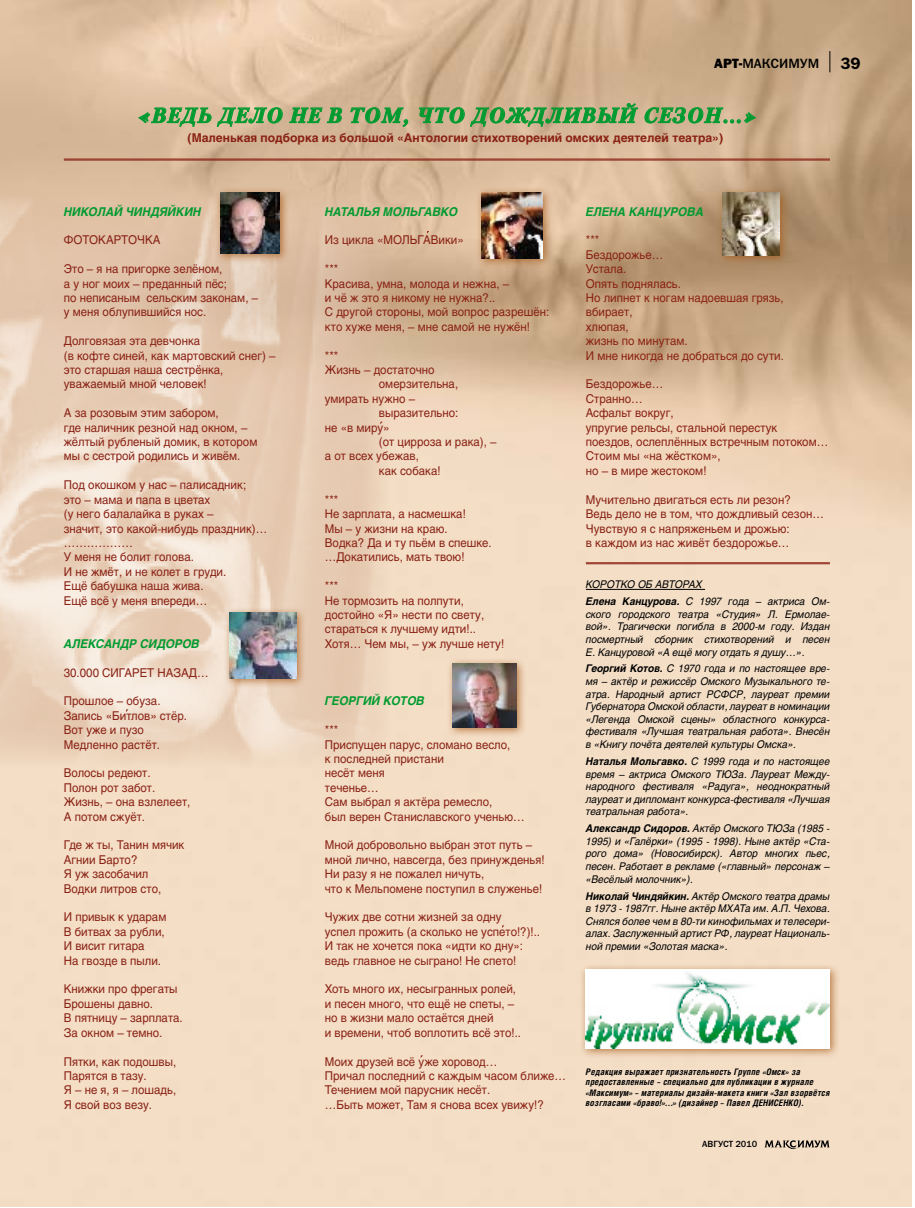
<style>
.page{position:relative;width:915px;height:1208px;background:#fff}
.page>*{position:absolute;margin:0;border:0;box-sizing:border-box;transform-origin:0 0}
.t1{font:italic 700 21px "Petersburg C";letter-spacing:.05em;color:#009b30}
.t2{font:16.5px "Franklin Gothic Demi C";color:#000}
.t3{font:13.5px "Franklin Gothic Medium C";color:#000}
.t4{font:12px/14.4px "Helios";color:#892114;scale:.95 1}
.t5{font:700 12px "Helios";color:#892114}
.t6{font:italic 700 12px "Helios";color:#009b30;scale:.95 1}
.t7{font:italic 700 12px "Helios";letter-spacing:.045em;color:#009b30;scale:.95 1}
.t8{font:italic 10.5px/12.6px "Helios";color:#000;text-align:justify;scale:.95 1}
.t9{font:italic 700 9px/10.5px "Helios Cond";letter-spacing:.03em;color:#000}
.t10{font:9px "Franklin Gothic Medium C";color:#000}
.s1{font-family:"Franklin Gothic Heavy C"}
.s2{font-weight:700}
</style>
<div class="page">
<img style="left:0;top:0;width:911px;height:1206px">
<img style="left:0;top:196px;width:390px;height:571px">
<div style="left:579px;top:963px;width:260px;height:95px;background:#a75c1b;opacity:.75"></div>
<img style="left:585px;top:969px;width:244px;height:79px">
<hr style="left:64px;top:159px;width:765px;height:1px;background:#892114">
<hr style="left:64px;top:160px;width:765px;height:1px;background:#892114">
<hr style="left:585px;top:562px;width:244px;height:1px;background:#892114">
<hr style="left:585px;top:563px;width:244px;height:1px;background:#892114">
<svg style="left:138px;top:107px;width:145px;height:20px;background:#9eb37f"></svg>
<svg style="left:289px;top:107px;width:53px;height:16px"></svg>
<svg style="left:350px;top:104px;width:58px;height:23px"></svg>
<svg style="left:418px;top:103px;width:220px;height:24px;background:#9eab79"></svg>
<svg style="left:644px;top:107px;width:112px;height:16px;background:#95aa75"></svg>
<hr style="left:585px;top:589px;width:119px;height:1px;background:#000">
<div style="left:223px;top:606px;width:84px;height:82px;background:#a75c1b;opacity:.75"></div>
<img style="left:229px;top:612px;width:68px;height:66px">
<div style="left:446px;top:657px;width:80px;height:81px;background:#a75c1b;opacity:.75"></div>
<img style="left:452px;top:663px;width:64px;height:64px">
<div style="left:214px;top:187px;width:76px;height:77px;background:#a75c1b;opacity:.75"></div>
<img style="left:220px;top:193px;width:59px;height:61px">
<div style="left:475px;top:187px;width:78px;height:82px;background:#a75c1b;opacity:.75"></div>
<img style="left:481px;top:193px;width:61px;height:66px">
<div style="left:716px;top:187px;width:73px;height:79px;background:#a75c1b;opacity:.75"></div>
<img style="left:722px;top:193px;width:57px;height:63px">
<svg style="left:829px;top:51px;width:1px;height:21px"></svg>
<svg style="left:764px;top:1140px;width:65px;height:9px"></svg>
<p class="t3" style="left:714px;top:56px;width:106px"><span class="s1">АРТ-</span>МАКСИМУМ</p>
<h1 class="t1" style="left:138px;top:102px;width:619px">«ВЕДЬ ДЕЛО НЕ В ТОМ, ЧТО ДОЖДЛИВЫЙ СЕЗОН…»</h1>
<p class="t5" style="left:187px;top:131px;width:536px">(Маленькая подборка из большой «Антологии стихотворений омских деятелей театра»)</p>
<h2 class="t2" style="left:840px;top:54px;width:22px">39</h2>
<p class="t6" style="left:64px;top:204px;width:120px">Никола й ЧИНДЯЙКИ</p>
<p class="t6" style="left:193px;top:204px;width:10px">Н</p>
<p class="t4" style="left:64px;top:233px;width:103px">ФОТОКАРТОЧКА</p>
<p class="t4" style="left:64px;top:262px;width:206px">Это – я на пригорке зелёном,<br>а у ног моих – преданный пёс;<br>по неписаным сельским законам, – у меня облупившийся нос.</p>
<p class="t4" style="left:64px;top:334px;width:224px">Долговязая эта девчонка<br>(в кофте синей, как мартовский снег) – это старшая наша сестрёнка, уважаемый мной человек!</p>
<p class="t4" style="left:64px;top:406px;width:205px">А за розовым этим забором,<br>где наличник резной над окном, – жёлтый рубленый домик, в котором мы с сестрой родились и живём.</p>
<p class="t4" style="left:64px;top:478px;width:215px">Под окошком у нас – палисадник;<br>это – мама и папа в цветах<br>(у него балалайка в руках –<br>значит, это какой-нибудь праздник)… ………………<br>У меня не болит голова.<br>И не жмёт, и не колет в груди.<br>Ещё бабушка наша жива.<br>Ещё всё у меня впереди…</p>
<p class="t7" style="left:64px;top:636px;width:117px">Александр СИДОРО</p>
<p class="t6" style="left:191px;top:636px;width:10px">В</p>
<p class="t4" style="left:64px;top:665px;width:154px">30.000 СИГАРЕТ НАЗАД…</p>
<p class="t4" style="left:64px;top:694px;width:131px">Прошлое – обуза.<br>Запись «Битлов» стёр.<br>Вот уже и пузо<br>Медленно растёт.</p>
<p class="t4" style="left:64px;top:766px;width:135px">Волосы редеют.<br>Полон рот забот.<br>Жизнь, – она взлелеет,<br>А потом сжуёт.</p>
<p class="t4" style="left:64px;top:838px;width:128px">Где ж ты, Танин мячик<br>Агнии Барто?<br>Я уж засобачил<br>Водки литров сто,</p>
<p class="t4" style="left:64px;top:910px;width:109px">И привык к ударам<br>В битвах за рубли,<br>И висит гитара<br>На гвозде в пыли.</p>
<p class="t4" style="left:64px;top:982px;width:127px">Книжки про фрегаты<br>Брошены давно.<br>В пятницу – зарплата.<br>За окном – темно.</p>
<p class="t4" style="left:64px;top:1054px;width:120px">Пятки, как подошвы,<br>Парятся в тазу.<br>Я – не я, я – лошадь,<br>Я свой воз везу.</p>
<p class="t6" style="left:325px;top:204px;width:81px">Наталья МОЛЬ</p>
<p class="t6" style="left:418px;top:204px;width:34px">ГАВКО</p>
<p class="t4" style="left:325px;top:233px;width:148px">Из цикла «МОЛЬГАВики»</p>
<p class="t4" style="left:325px;top:262px;width:237px">***<br>Красива, умна, молода и нежна, –<br>и чё ж это я никому не нужна?..<br>С другой стороны, мой вопрос разрешён: кто хуже меня, – мне самой не нужён!</p>
<p class="t4" style="left:325px;top:348px;width:16px">***</p>
<p class="t4" style="left:325px;top:362px;width:117px">Жизнь – достаточно</p>
<p class="t4" style="left:379px;top:377px;width:85px">омерзительна,</p>
<p class="t4" style="left:325px;top:391px;width:97px">умирать нужно –</p>
<p class="t4" style="left:379px;top:406px;width:85px">выразительно:</p>
<p class="t4" style="left:325px;top:420px;width:70px">не «в миру»</p>
<p class="t4" style="left:379px;top:434px;width:125px">(от цирроза и рака), –</p>
<p class="t4" style="left:325px;top:449px;width:101px">а от всех убежав,</p>
<p class="t4" style="left:379px;top:463px;width:66px">как собака!</p>
<p class="t4" style="left:325px;top:492px;width:177px">***<br>Не зарплата, а насмешка!<br>Мы – у жизни на краю.<br>Водка? Да и ту пьём в спешке. …Докатились, мать твою!</p>
<p class="t4" style="left:325px;top:578px;width:190px">***<br>Не тормозить на полпути, достойно «Я» нести по свету, стараться к лучшему идти!..<br>Хотя… Чем мы, – уж лучше нету!</p>
<p class="t6" style="left:325px;top:694px;width:72px">Георгий КОТО</p>
<p class="t6" style="left:416px;top:694px;width:10px">В</p>
<p class="t4" style="left:325px;top:722px;width:212px">***<br>Приспущен парус, сломано весло,<br>к последней пристани<br>несёт меня<br>теченье…<br>Сам выбрал я актёра ремесло,<br>был верен Станиславского ученью…</p>
<p class="t4" style="left:325px;top:838px;width:233px">Мной добровольно выбран этот путь – мной лично, навсегда, без принужденья!<br>Ни разу я не пожалел ничуть,<br>что к Мельпомене поступил в служенье!</p>
<p class="t4" style="left:325px;top:910px;width:228px">Чужих две сотни жизней за одну<br>успел прожить (а сколько не успето!?)!..<br>И так не хочется пока «идти ко дну»: ведь главное не сыграно! Не спето!</p>
<p class="t4" style="left:325px;top:982px;width:208px">Хоть много их, несыгранных ролей, и песен много, что ещё не спеты, – но в жизни мало остаётся дней<br>и времени, чтоб воплотить всё это!..</p>
<p class="t4" style="left:325px;top:1054px;width:255px">Моих друзей всё уже хоровод…<br>Причал последний с каждым часом ближе… Течением мой парусник несёт.<br>…Быть может, Там я снова всех увижу!?</p>
<p class="t6" style="left:585px;top:204px;width:125px">Елена КА НЦУРО ВА</p>
<p class="t4" style="left:585px;top:233px;width:210px">***<br>Бездорожье…<br>Устала.<br>Опять поднялась.<br>Но липнет к ногам надоевшая грязь, вбирает,<br>хлюпая,<br>жизнь по минутам.<br>И мне никогда не добраться до сути.</p>
<p class="t4" style="left:585px;top:377px;width:256px">Бездорожье…<br>Странно…<br>Асфальт вокруг,<br>упругие рельсы, стальной перестук<br>поездов, ослеплённых встречным потоком…<br>Стоим мы «на жёстком»,<br>но – в мире жестоком!</p>
<p class="t4" style="left:585px;top:492px;width:252px">Мучительно двигаться есть ли резон?<br>Ведь дело не в том, что дождливый сезон… Чувствую я с напряженьем и дрожью:<br>в каждом из нас живёт бездорожье…</p>
<p class="t8" style="left:585px;top:576px;width:258px;line-height:16.8px">КОРОТКО ОБ АВТОРАХ<br><span class="s2">Елена Канцурова.</span> С 1997 года – актриса Ом-</p>
<p class="t8" style="left:585px;top:607px;width:258px">ского городского театра «Студия» Л. Ермолае&shy;вой». Трагически погибла в 2000-м году. Издан посмертный сборник стихотворений и песен Е. Канцуровой «А ещё могу отдать я душу…».</p>
<p class="t8" style="left:585px;top:662px;width:258px"><span class="s2">Георгий Котов.</span> С 1970 года и по настоящее вре&shy;мя – актёр и режиссёр Омского Музыкального те&shy;атра. Народный артист РСФСР, лауреат премии Губернатора Омской области, лауреат в номинации «Легенда Омской сцены» областного конкурса&shy;фестиваля «Лучшая театральная работа». Внесён в «Книгу почёта деятелей культуры Омска».</p>
<p class="t8" style="left:585px;top:755px;width:258px"><span class="s2">Наталья Мольгавко.</span> С 1999 года и по настоящее время – актриса Омского ТЮЗа. Лауреат Между&shy;народного фестиваля «Радуга», неоднократный лауреат и дипломант конкурса-фестиваля «Лучшая театральная работа».</p>
<p class="t8" style="left:585px;top:822px;width:258px"><span class="s2">Александр Сидоров.</span> Актёр Омского ТЮЗа (1985 - 1995) и «Галёрки» (1995 - 1998). Ныне актёр «Ста&shy;рого дома» (Новосибирск). Автор многих пьес, песен. Работает в рекламе («главный» персонаж – «Весёлый молочник»).</p>
<p class="t8" style="left:585px;top:889px;width:258px"><span class="s2">Николай Чиндяйкин.</span> Актёр Омского театра драмы в 1973 - 1987гг. Ныне актёр МХАТа им. А.П. Чехова.<br>Снялся более чем в 80-ти кинофильмах и телесери&shy;алах. Заслуженный артист РФ, лауреат Националь&shy;ной премии «Золотая маска».</p>
<p class="t9" style="left:585px;top:1066px;width:245px">Редакция выражает признательность Группе «Омск» за предоставленные – специально для публикации в журнале «Максимум» – материалы дизайн-макета книги «Зал взорвётся возгласами «браво!»…» (дизайнер – Павел ДЕНИСЕНКО).</p>
<p class="t10" style="left:702px;top:1139px;width:57px">АВГУСТ 2010</p>
</div>
